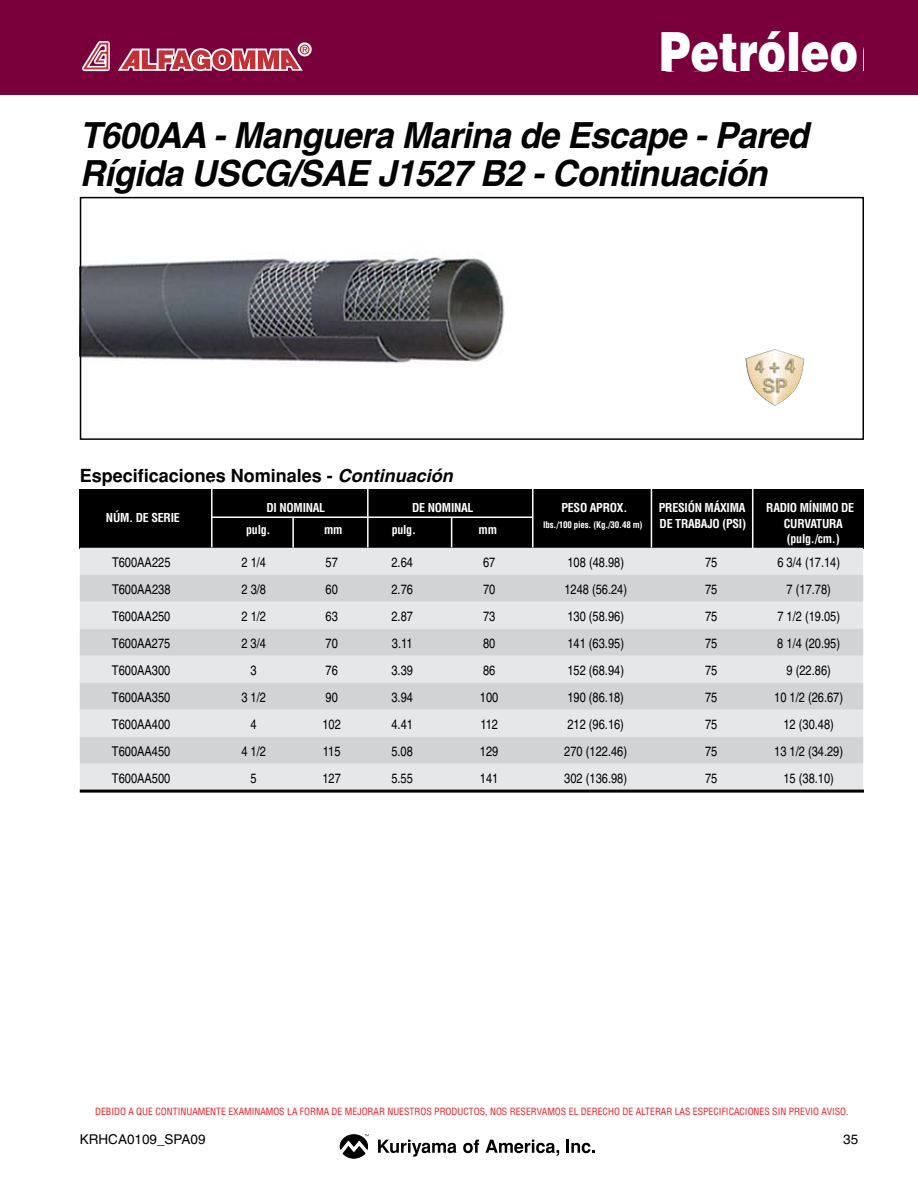
<style>
.page{position:relative;width:918px;height:1188px;background:#fff}
.page>*{position:absolute;margin:0;border:0;box-sizing:border-box;transform-origin:0 0}
.t1{font:900 54px "Helvetica";color:#fff;scale:.8 1}
.t2{font:italic 700 36px/37.5px "Helvetica";letter-spacing:-.02em;color:#000}
.t3{font:700 18px "Helvetica";color:#000}
.t4{font:condensed 13.5px "Helvetica";color:#000}
.t5{font:13.5px "Helvetica";color:#000}
.t6{font:700 condensed 12px/15px "Helvetica";letter-spacing:-.02em;color:#fff}
.t7{font:condensed 9.75px "Helvetica";color:#ed1c24}
.t8{font:700 condensed 9px "Helvetica";letter-spacing:-.02em;color:#fff}
.s1{font-style:italic}
</style>
<div class="page">
<div style="left:0;top:0;width:918px;height:94px;background:#7a003c"></div>
<div style="left:298px;top:42px;width:14px;height:14px;border:8px solid #fff;border-radius:50%"></div>
<svg style="left:82px;top:41px;width:228px;height:30px"></svg>
<svg style="left:340px;top:1134px;width:29px;height:25px"></svg>
<svg style="left:378px;top:1140px;width:78px;height:17px"></svg>
<svg style="left:463px;top:1140px;width:16px;height:13px"></svg>
<svg style="left:486px;top:1140px;width:73px;height:16px"></svg>
<svg style="left:566px;top:1140px;width:29px;height:13px"></svg>
<div style="left:80px;top:489px;width:784px;height:60px;background:#000"></div>
<div style="left:80px;top:548px;width:783px;height:27px;background:#e6e7e8"></div>
<div style="left:80px;top:575px;width:783px;height:27px;background:#d1d3d4"></div>
<div style="left:80px;top:602px;width:783px;height:27px;background:#e6e7e8"></div>
<div style="left:80px;top:629px;width:783px;height:27px;background:#d1d3d4"></div>
<div style="left:80px;top:656px;width:783px;height:27px;background:#e6e7e8"></div>
<div style="left:80px;top:683px;width:783px;height:27px;background:#d1d3d4"></div>
<div style="left:80px;top:710px;width:783px;height:27px;background:#e6e7e8"></div>
<div style="left:80px;top:737px;width:783px;height:27px;background:#d1d3d4"></div>
<div style="left:80px;top:764px;width:783px;height:27px;background:#e6e7e8"></div>
<hr style="left:211px;top:482px;width:2px;height:65px;background:#fff">
<hr style="left:367px;top:482px;width:2px;height:65px;background:#fff">
<hr style="left:532px;top:482px;width:2px;height:65px;background:#fff">
<hr style="left:651px;top:482px;width:1px;height:66px;background:#fff">
<hr style="left:211px;top:516px;width:322px;height:2px;background:#fff">
<hr style="left:292px;top:517px;width:2px;height:31px;background:#fff">
<hr style="left:451px;top:517px;width:1px;height:30px;background:#fff">
<hr style="left:752px;top:482px;width:1px;height:66px;background:#fff">
<img style="left:83px;top:257px;width:422px;height:107px">
<img style="left:745px;top:349px;width:60px;height:57px">
<hr style="left:80px;top:790px;width:784px;height:3px;background:#000">
<div style="left:80px;top:197px;width:784px;height:243px;border:2px solid #000"></div>
<h1 class="t1" style="left:659px;top:16px;width:250px">Petróleo</h1>
<h1 class="t1" style="left:624px;top:16px;width:304px">Petroleum</h1>
<h2 class="t2" style="left:80px;top:116px;width:730px">T600AA - Manguera Marina de Escape - Pared<br>Rígida USCG/SAE J1527 B2 - Continuación</h2>
<h3 class="t3" style="left:80px;top:465px;width:375px">Especificaciones Nominales - <span class="s1">Continuación</span></h3>
<p class="t6" style="left:106px;top:510px;width:75px">NÚM. DE SERIE</p>
<p class="t6" style="left:266px;top:500px;width:60px">DI NOMINAL</p>
<p class="t6" style="left:412px;top:500px;width:63px">DE NOMINAL</p>
<p class="t6" style="left:561px;top:500px;width:67px">PESO APROX.</p>
<p class="t6" style="left:659px;top:500px;width:88px">PRESIÓN MÁXIMA</p>
<p class="t6" style="left:766px;top:500px;width:89px">RADIO MÍNIMO DE</p>
<p class="t6" style="left:246px;top:522px;width:26px">pulg.</p>
<p class="t6" style="left:324px;top:522px;width:20px">mm</p>
<p class="t6" style="left:392px;top:522px;width:26px">pulg.</p>
<p class="t6" style="left:479px;top:522px;width:20px">mm</p>
<p class="t8" style="left:543px;top:519px;width:101px">lbs./100 pies. (Kg./30.48 m)</p>
<p class="t6" style="left:660px;top:516px;width:88px">DE TRABAJO (PSI)</p>
<p class="t6" style="left:784px;top:516px;width:60px">CURVATURA (pulg./cm.)</p>
<p class="t4" style="left:112px;top:555px;width:60px">T600AA225</p>
<p class="t4" style="left:241px;top:555px;width:26px">2 1/4</p>
<p class="t4" style="left:326px;top:555px;width:14px">57</p>
<p class="t4" style="left:392px;top:555px;width:23px">2.64</p>
<p class="t4" style="left:483px;top:555px;width:14px">67</p>
<p class="t4" style="left:567px;top:555px;width:58px">108 (48.98)</p>
<p class="t4" style="left:705px;top:555px;width:14px">75</p>
<p class="t4" style="left:777px;top:555px;width:64px">6 3/4 (17.14)</p>
<p class="t4" style="left:112px;top:582px;width:60px">T600AA238</p>
<p class="t4" style="left:241px;top:582px;width:26px">2 3/8</p>
<p class="t4" style="left:326px;top:582px;width:14px">60</p>
<p class="t4" style="left:391px;top:582px;width:23px">2.76</p>
<p class="t4" style="left:483px;top:582px;width:14px">70</p>
<p class="t4" style="left:564px;top:582px;width:64px">1248 (56.24)</p>
<p class="t4" style="left:705px;top:582px;width:14px">75</p>
<p class="t4" style="left:787px;top:582px;width:46px">7 (17.78)</p>
<p class="t4" style="left:112px;top:609px;width:60px">T600AA250</p>
<p class="t4" style="left:241px;top:609px;width:26px">2 1/2</p>
<p class="t4" style="left:326px;top:609px;width:14px">63</p>
<p class="t4" style="left:391px;top:609px;width:23px">2.87</p>
<p class="t4" style="left:483px;top:609px;width:14px">73</p>
<p class="t4" style="left:567px;top:609px;width:58px">130 (58.96)</p>
<p class="t4" style="left:705px;top:609px;width:14px">75</p>
<p class="t4" style="left:777px;top:609px;width:64px">7 1/2 (19.05)</p>
<p class="t4" style="left:112px;top:636px;width:60px">T600AA275</p>
<p class="t4" style="left:241px;top:636px;width:26px">2 3/4</p>
<p class="t4" style="left:326px;top:636px;width:14px">70</p>
<p class="t4" style="left:392px;top:636px;width:22px">3.11</p>
<p class="t4" style="left:483px;top:636px;width:14px">80</p>
<p class="t4" style="left:567px;top:636px;width:58px">141 (63.95)</p>
<p class="t4" style="left:705px;top:636px;width:14px">75</p>
<p class="t4" style="left:777px;top:636px;width:64px">8 1/4 (20.95)</p>
<p class="t4" style="left:112px;top:663px;width:60px">T600AA300</p>
<p class="t4" style="left:251px;top:663px;width:8px">3</p>
<p class="t4" style="left:326px;top:663px;width:14px">76</p>
<p class="t4" style="left:391px;top:663px;width:23px">3.39</p>
<p class="t4" style="left:483px;top:663px;width:14px">86</p>
<p class="t4" style="left:567px;top:663px;width:58px">152 (68.94)</p>
<p class="t4" style="left:705px;top:663px;width:14px">75</p>
<p class="t4" style="left:787px;top:663px;width:46px">9 (22.86)</p>
<p class="t4" style="left:112px;top:690px;width:60px">T600AA350</p>
<p class="t4" style="left:241px;top:690px;width:26px">3 1/2</p>
<p class="t4" style="left:326px;top:690px;width:14px">90</p>
<p class="t4" style="left:391px;top:690px;width:23px">3.94</p>
<p class="t4" style="left:480px;top:690px;width:20px">100</p>
<p class="t4" style="left:567px;top:690px;width:58px">190 (86.18)</p>
<p class="t4" style="left:705px;top:690px;width:14px">75</p>
<p class="t4" style="left:774px;top:690px;width:70px">10 1/2 (26.67)</p>
<p class="t4" style="left:112px;top:717px;width:60px">T600AA400</p>
<p class="t4" style="left:251px;top:717px;width:8px">4</p>
<p class="t4" style="left:322px;top:717px;width:20px">102</p>
<p class="t4" style="left:391px;top:717px;width:23px">4.41</p>
<p class="t4" style="left:480px;top:717px;width:19px">112</p>
<p class="t4" style="left:567px;top:717px;width:58px">212 (96.16)</p>
<p class="t4" style="left:705px;top:717px;width:14px">75</p>
<p class="t4" style="left:783px;top:717px;width:52px">12 (30.48)</p>
<p class="t4" style="left:112px;top:744px;width:60px">T600AA450</p>
<p class="t4" style="left:241px;top:744px;width:26px">4 1/2</p>
<p class="t4" style="left:323px;top:744px;width:19px">115</p>
<p class="t4" style="left:391px;top:744px;width:23px">5.08</p>
<p class="t4" style="left:480px;top:744px;width:20px">129</p>
<p class="t4" style="left:564px;top:744px;width:64px">270 (122.46)</p>
<p class="t4" style="left:705px;top:744px;width:14px">75</p>
<p class="t4" style="left:774px;top:744px;width:70px">13 1/2 (34.29)</p>
<p class="t4" style="left:112px;top:771px;width:60px">T600AA500</p>
<p class="t4" style="left:251px;top:771px;width:8px">5</p>
<p class="t4" style="left:322px;top:771px;width:20px">127</p>
<p class="t4" style="left:391px;top:771px;width:23px">5.55</p>
<p class="t4" style="left:480px;top:771px;width:20px">141</p>
<p class="t4" style="left:564px;top:771px;width:64px">302 (136.98)</p>
<p class="t4" style="left:705px;top:771px;width:14px">75</p>
<p class="t4" style="left:783px;top:771px;width:52px">15 (38.10)</p>
<p class="t7" style="left:95px;top:1105px;width:755px">DEBIDO A QUE CONTINUAMENTE EXAMINAMOS LA FORMA DE MEJORAR NUESTROS PRODUCTOS, NOS RESERVAMOS EL DERECHO DE ALTERAR LAS ESPECIFICACIONES SIN PREVIO AVISO.</p>
<p class="t5" style="left:80px;top:1132px;width:127px">KRHCA0109_SPA09</p>
<p class="t5" style="left:843px;top:1132px;width:17px">35</p>
</div>
